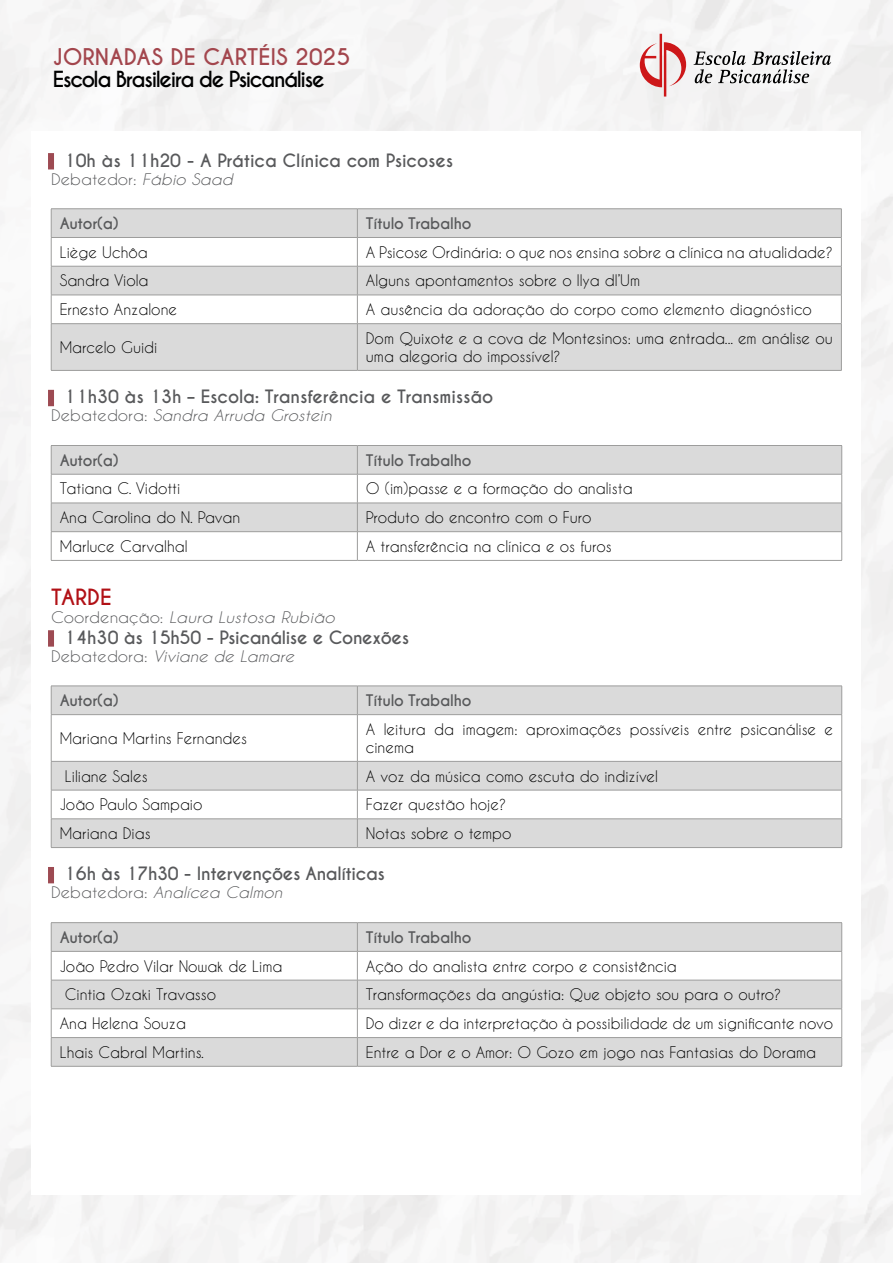
<style>
.page{position:relative;width:893px;height:1263px;background:#fff}
.page>*{position:absolute;margin:0;border:0;box-sizing:border-box;transform-origin:0 0}
.t1{font:700 21.6px "Caviar Dreams";color:#a3464d}
.t2{font:700 21px "Caviar Dreams";color:#b11116}
.t3{font:700 20.85px "Caviar Dreams";letter-spacing:-.07em;color:#000}
.t4{font:700 17.25px "Caviar Dreams";letter-spacing:-.01em;color:#58595b}
.t5{font:15px/18px "Caviar Dreams";color:#000}
.t6{font:italic 15px "Caviar Dreams";color:#58595b;scale:1.1 1}
.t7{font:700 15px "Caviar Dreams";letter-spacing:-.015em;color:#58595b}
.t8{font:15px "Caviar Dreams";color:#58595b;scale:1.1 1}
.s1{font-style:italic}
.s2{font-style:normal}
</style>
<div class="page">
<svg style="left:694px;top:51px;width:137px;height:32px"></svg>
<svg style="left:640px;top:34px;width:46px;height:63px"></svg>
<div style="left:48px;top:153px;width:6px;height:16px;background:#9d4a52"></div>
<div style="left:48px;top:390px;width:6px;height:16px;background:#9d4a52"></div>
<div style="left:48px;top:630px;width:6px;height:17px;background:#9d4a52"></div>
<div style="left:48px;top:867px;width:6px;height:16px;background:#9d4a52"></div>
<svg style="left:52px;top:209px;width:789px;height:161px;fill:#dadada"></svg>
<hr style="left:51px;top:208px;width:306px;height:1px;background:#9d9d9c">
<hr style="left:357px;top:208px;width:485px;height:1px;background:#9d9d9c">
<hr style="left:51px;top:237px;width:306px;height:1px;background:#9d9d9c">
<hr style="left:357px;top:237px;width:485px;height:1px;background:#9d9d9c">
<hr style="left:51px;top:266px;width:306px;height:1px;background:#9d9d9c">
<hr style="left:357px;top:266px;width:485px;height:1px;background:#9d9d9c">
<hr style="left:51px;top:295px;width:306px;height:1px;background:#9d9d9c">
<svg style="left:51px;top:209px;width:1px;height:114px"></svg>
<hr style="left:357px;top:295px;width:485px;height:1px;background:#9d9d9c">
<svg style="left:357px;top:209px;width:1px;height:114px"></svg>
<svg style="left:841px;top:209px;width:1px;height:114px"></svg>
<hr style="left:51px;top:323px;width:306px;height:1px;background:#9d9d9c">
<hr style="left:51px;top:324px;width:1px;height:46px;background:#9d9d9c">
<hr style="left:357px;top:323px;width:485px;height:1px;background:#9d9d9c">
<hr style="left:357px;top:324px;width:1px;height:46px;background:#9d9d9c">
<hr style="left:841px;top:324px;width:1px;height:46px;background:#9d9d9c">
<hr style="left:51px;top:370px;width:306px;height:1px;background:#9d9d9c">
<hr style="left:357px;top:370px;width:485px;height:1px;background:#9d9d9c">
<svg style="left:52px;top:446px;width:789px;height:85px;fill:#dadada"></svg>
<hr style="left:51px;top:445px;width:306px;height:1px;background:#9d9d9c">
<hr style="left:357px;top:445px;width:485px;height:1px;background:#9d9d9c">
<hr style="left:51px;top:474px;width:306px;height:1px;background:#9d9d9c">
<hr style="left:357px;top:474px;width:485px;height:1px;background:#9d9d9c">
<hr style="left:51px;top:503px;width:306px;height:1px;background:#9d9d9c">
<hr style="left:357px;top:503px;width:485px;height:1px;background:#9d9d9c">
<hr style="left:51px;top:531px;width:306px;height:1px;background:#9d9d9c">
<svg style="left:51px;top:446px;width:1px;height:114px"></svg>
<hr style="left:357px;top:531px;width:485px;height:1px;background:#9d9d9c">
<svg style="left:357px;top:446px;width:1px;height:114px"></svg>
<svg style="left:841px;top:446px;width:1px;height:114px"></svg>
<hr style="left:51px;top:560px;width:306px;height:1px;background:#9d9d9c">
<hr style="left:357px;top:560px;width:485px;height:1px;background:#9d9d9c">
<svg style="left:52px;top:687px;width:789px;height:160px;fill:#dadada"></svg>
<hr style="left:51px;top:686px;width:306px;height:1px;background:#9d9d9c">
<svg style="left:51px;top:686px;width:1px;height:28px"></svg>
<hr style="left:357px;top:686px;width:485px;height:1px;background:#9d9d9c">
<svg style="left:357px;top:687px;width:1px;height:27px"></svg>
<svg style="left:841px;top:686px;width:1px;height:28px"></svg>
<hr style="left:51px;top:714px;width:306px;height:1px;background:#9d9d9c">
<hr style="left:51px;top:715px;width:1px;height:46px;background:#9d9d9c">
<hr style="left:357px;top:714px;width:485px;height:1px;background:#9d9d9c">
<hr style="left:357px;top:715px;width:1px;height:46px;background:#9d9d9c">
<hr style="left:841px;top:715px;width:1px;height:46px;background:#9d9d9c">
<hr style="left:51px;top:761px;width:306px;height:1px;background:#9d9d9c">
<hr style="left:357px;top:761px;width:485px;height:1px;background:#9d9d9c">
<hr style="left:51px;top:790px;width:306px;height:1px;background:#9d9d9c">
<hr style="left:357px;top:790px;width:485px;height:1px;background:#9d9d9c">
<hr style="left:51px;top:818px;width:306px;height:1px;background:#9d9d9c">
<svg style="left:51px;top:762px;width:1px;height:85px"></svg>
<hr style="left:357px;top:818px;width:485px;height:1px;background:#9d9d9c">
<svg style="left:357px;top:761px;width:1px;height:86px"></svg>
<svg style="left:841px;top:762px;width:1px;height:85px"></svg>
<hr style="left:51px;top:847px;width:306px;height:1px;background:#9d9d9c">
<hr style="left:357px;top:847px;width:485px;height:1px;background:#9d9d9c">
<svg style="left:52px;top:923px;width:789px;height:143px;fill:#dadada"></svg>
<hr style="left:51px;top:922px;width:306px;height:1px;background:#9d9d9c">
<hr style="left:357px;top:922px;width:485px;height:1px;background:#9d9d9c">
<hr style="left:51px;top:951px;width:306px;height:1px;background:#9d9d9c">
<hr style="left:357px;top:951px;width:485px;height:1px;background:#9d9d9c">
<hr style="left:51px;top:980px;width:306px;height:1px;background:#9d9d9c">
<hr style="left:357px;top:980px;width:485px;height:1px;background:#9d9d9c">
<hr style="left:51px;top:1008px;width:306px;height:1px;background:#9d9d9c">
<hr style="left:357px;top:1008px;width:485px;height:1px;background:#9d9d9c">
<hr style="left:51px;top:1037px;width:306px;height:1px;background:#9d9d9c">
<svg style="left:51px;top:923px;width:1px;height:143px"></svg>
<hr style="left:357px;top:1037px;width:485px;height:1px;background:#9d9d9c">
<svg style="left:357px;top:923px;width:1px;height:143px"></svg>
<svg style="left:841px;top:923px;width:1px;height:143px"></svg>
<hr style="left:51px;top:1066px;width:306px;height:1px;background:#9d9d9c">
<hr style="left:357px;top:1066px;width:485px;height:1px;background:#9d9d9c">
<h1 class="t1" style="left:53px;top:44px;width:299px">JORNADAS DE CARTÉIS 2025</h1>
<h3 class="t3" style="left:53px;top:66px;width:274px">Escola Brasileira de Psicanálise</h3>
<p class="t4" style="left:64px;top:150px;width:391px">10h às 11h20 - A Prática Clínica com Psicoses</p>
<p class="t8" style="left:51px;top:170px;width:167px">Debatedor: <span class="s1">Fábio Saad</span></p>
<p class="t7" style="left:60px;top:214px;width:60px">Autor(a)</p>
<p class="t7" style="left:366px;top:214px;width:107px">Título Trabalho</p>
<p class="t5" style="left:60px;top:243px;width:90px">Liège Uchôa</p>
<p class="t5" style="left:366px;top:243px;width:468px">A Psicose Ordinária: o que nos ensina sobre a clínica na atualidade?</p>
<p class="t5" style="left:60px;top:271px;width:90px">Sandra Viola</p>
<p class="t5" style="left:366px;top:271px;width:276px">Alguns apontamentos sobre o llya dl’Um</p>
<p class="t5" style="left:60px;top:300px;width:119px">Ernesto Anzalone</p>
<p class="t5" style="left:366px;top:300px;width:448px">A ausência da adoração do corpo como elemento diagnóstico</p>
<p class="t5" style="left:60px;top:338px;width:99px">Marcelo Guidi</p>
<p class="t5" style="left:366px;top:329px;width:468px">Dom Quixote e a cova de Montesinos: uma entrada... em análise ou uma alegoria do impossível?</p>
<p class="t4" style="left:64px;top:386px;width:431px">11h30 às 13h – Escola: Transferência e Transmissão</p>
<p class="t6" style="left:51px;top:407px;width:257px"><span class="s2">Debatedora:</span> Sandra Arruda Grostein</p>
<p class="t7" style="left:60px;top:451px;width:60px">Autor(a)</p>
<p class="t7" style="left:366px;top:451px;width:107px">Título Trabalho</p>
<p class="t5" style="left:60px;top:479px;width:122px">Tatiana C. Vidotti</p>
<p class="t5" style="left:366px;top:479px;width:268px">O (im)passe e a formação do analista</p>
<p class="t5" style="left:60px;top:508px;width:182px">Ana Carolina do N. Pavan</p>
<p class="t5" style="left:366px;top:508px;width:227px">Produto do encontro com o Furo</p>
<p class="t5" style="left:60px;top:537px;width:129px">Marluce Carvalhal</p>
<p class="t5" style="left:366px;top:537px;width:247px">A transferência na clínica e os furos</p>
<h2 class="t2" style="left:51px;top:584px;width:62px">TARDE</h2>
<p class="t6" style="left:51px;top:609px;width:259px"><span class="s2">Coordenação:</span> Laura Lustosa Rubião</p>
<p class="t4" style="left:64px;top:627px;width:347px">14h30 às 15h50 - Psicanálise e Conexões</p>
<p class="t6" style="left:51px;top:647px;width:223px"><span class="s2">Debatedora:</span> Viviane de Lamare</p>
<p class="t7" style="left:60px;top:691px;width:60px">Autor(a)</p>
<p class="t7" style="left:366px;top:691px;width:107px">Título Trabalho</p>
<p class="t5" style="left:60px;top:729px;width:189px">Mariana Martins Fernandes</p>
<p class="t5" style="left:366px;top:720px;width:469px">A leitura da imagem: aproximações possíveis entre psicanálise e cinema</p>
<p class="t5" style="left:65px;top:767px;width:84px">Liliane Sales</p>
<p class="t5" style="left:366px;top:767px;width:294px">A voz da música como escuta do indizível</p>
<p class="t5" style="left:60px;top:795px;width:144px">João Paulo Sampaio</p>
<p class="t5" style="left:366px;top:795px;width:142px">Fazer questão hoje?</p>
<p class="t5" style="left:60px;top:824px;width:92px">Mariana Dias</p>
<p class="t5" style="left:366px;top:824px;width:147px">Notas sobre o tempo</p>
<p class="t4" style="left:64px;top:863px;width:323px">16h às 17h30 - Intervenções Analíticas</p>
<p class="t6" style="left:51px;top:884px;width:212px"><span class="s2">Debatedora:</span> Analícea Calmon</p>
<p class="t7" style="left:60px;top:928px;width:60px">Autor(a)</p>
<p class="t7" style="left:366px;top:928px;width:107px">Título Trabalho</p>
<p class="t5" style="left:60px;top:957px;width:224px">João Pedro Vilar Nowak de Lima</p>
<p class="t5" style="left:366px;top:957px;width:313px">Ação do analista entre corpo e consistência</p>
<p class="t5" style="left:65px;top:985px;width:153px">Cintia Ozaki Travasso</p>
<p class="t5" style="left:366px;top:985px;width:417px">Transformações da angústia: Que objeto sou para o outro?</p>
<p class="t5" style="left:60px;top:1014px;width:128px">Ana Helena Souza</p>
<p class="t5" style="left:366px;top:1014px;width:469px">Do dizer e da interpretação à possibilidade de um significante novo</p>
<p class="t5" style="left:60px;top:1043px;width:146px">Lhais Cabral Martins.</p>
<p class="t5" style="left:366px;top:1043px;width:452px">Entre a Dor e o Amor: O Gozo em jogo nas Fantasias do Dorama</p>
</div>
